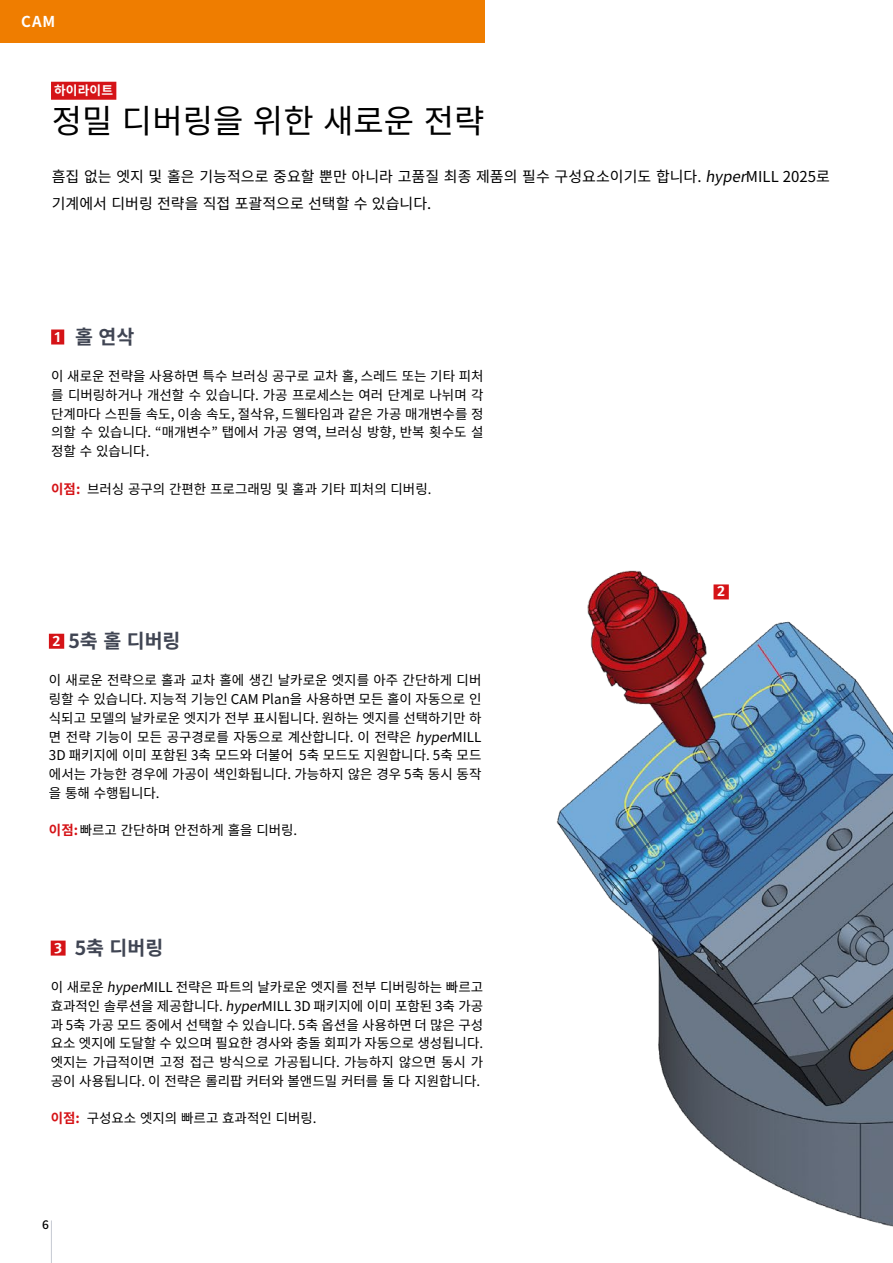
<style>
.page{position:relative;width:893px;height:1263px;background:#fff}
.page>*{position:absolute;margin:0;border:0;box-sizing:border-box;transform-origin:0 0}
.t1{font:33px "Noto Sans CJ Kkr";color:#000}
.t2{font:700 19.5px "Noto Sans CJ Kkr";color:#404553}
.t3{font:15px/27px "Noto Sans CJ Kkr";color:#000}
.t4{font:700 15px "Noto Sans CJ Kkr";color:#fff}
.t5{font:700 15px "Meta Pro";color:#fff}
.t6{font:13.5px/18.8px "Noto Sans CJ Kkr";color:#000;text-align:justify}
.t7{font:700 12.75px "Noto Sans CJ Kkr";letter-spacing:.01em;color:#fff}
.t8{font:500 12px "Noto Sans CJ Kkr";color:#000}
.s1{font-style:italic}
.s2{font-family:"Meta Pro";font-size:15px;color:#fff}
.s3{font-weight:700;color:#d51317}
</style>
<div class="page">
<div style="left:0;top:0;width:485px;height:43px;background:#ef7d00"></div>
<hr style="left:51px;top:1220px;width:1px;height:43px;background:#c5c9d2">
<img style="left:556px;top:570px;width:337px;height:657px">
<div style="left:51px;top:82px;width:65px;height:18px;background:#d51317"></div>
<div style="left:49px;top:634px;width:15px;height:15px;background:#d51317"></div>
<div style="left:51px;top:940px;width:15px;height:15px;background:#d51317"></div>
<div style="left:51px;top:329px;width:13px;height:15px;background:#d51317"></div>
<div style="left:713px;top:584px;width:16px;height:15px;background:#d51317"></div>
<p class="t4" style="left:21px;top:13px;width:36px">CAM</p>
<p class="t7" style="left:54px;top:83px;width:61px">하이라이트</p>
<h1 class="t1" style="left:52px;top:102px;width:434px">정밀 디버링을 위한 새로운 전략</h1>
<p class="t3" style="left:52px;top:163px;width:780px">흠집 없는 엣지 및 홀은 기능적으로 중요할 뿐만 아니라 고품질 최종 제품의 필수 구성요소이기도 합니다. <span class="s1">hyper</span>MILL 2025로 기계에서 디버링 전략을 직접 포괄적으로 선택할 수 있습니다.</p>
<h2 class="t2" style="left:55px;top:325px;width:81px"><span class="s2">1</span> 홀 연삭</h2>
<p class="t6" style="left:51px;top:367px;width:434px">이 새로운 전략을 사용하면 특수 브러싱 공구로 교차 홀, 스레드 또는 기타 피처 를 디버링하거나 개선할 수 있습니다. 가공 프로세스는 여러 단계로 나뉘며 각 단계마다 스핀들 속도, 이송 속도, 절삭유, 드웰타임과 같은 가공 매개변수를 정 의할 수 있습니다. “매개변수” 탭에서 가공 영역, 브러싱 방향, 반복 횟수도 설 정할 수 있습니다.</p>
<p class="t6" style="left:51px;top:479px;width:382px"><span class="s3">이점:</span> 브러싱 공구의 간편한 프로그래밍 및 홀과 기타 피처의 디버링.</p>
<h2 class="t2" style="left:52px;top:630px;width:130px"><span class="s2">2</span> 5축 홀 디버링</h2>
<p class="t6" style="left:49px;top:671px;width:434px">이 새로운 전략으로 홀과 교차 홀에 생긴 날카로운 엣지를 아주 간단하게 디버 링할 수 있습니다. 지능적 기능인 CAM Plan을 사용하면 모든 홀이 자동으로 인 식되고 모델의 날카로운 엣지가 전부 표시됩니다. 원하는 엣지를 선택하기만 하 면 전략 기능이 모든 공구경로를 자동으로 계산합니다. 이 전략은 <span class="s1">hyper</span>MILL 3D 패키지에 이미 포함된 3축 모드와 더불어 5축 모드도 지원합니다. 5축 모드 에서는 가능한 경우에 가공이 색인화됩니다. 가능하지 않은 경우 5축 동시 동작 을 통해 수행됩니다.</p>
<p class="t6" style="left:49px;top:821px;width:250px"><span class="s3">이점:</span>빠르고 간단하며 안전하게 홀을 디버링.</p>
<h2 class="t2" style="left:54px;top:936px;width:111px"><span class="s2">3</span> 5축 디버링</h2>
<p class="t6" style="left:51px;top:978px;width:434px">이 새로운 <span class="s1">hyper</span>MILL 전략은 파트의 날카로운 엣지를 전부 디버링하는 빠르고 효과적인 솔루션을 제공합니다. <span class="s1">hyper</span>MILL 3D 패키지에 이미 포함된 3축 가공 과 5축 가공 모드 중에서 선택할 수 있습니다. 5축 옵션을 사용하면 더 많은 구성 요소 엣지에 도달할 수 있으며 필요한 경사와 충돌 회피가 자동으로 생성됩니다. 엣지는 가급적이면 고정 접근 방식으로 가공됩니다. 가능하지 않으면 동시 가 공이 사용됩니다. 이 전략은 롤리팝 커터와 볼앤드밀 커터를 둘 다 지원합니다.</p>
<p class="t6" style="left:51px;top:1109px;width:267px"><span class="s3">이점:</span> 구성요소 엣지의 빠르고 효과적인 디버링.</p>
<p class="t8" style="left:42px;top:1218px;width:8px">6</p>
<p class="t5" style="left:717px;top:582px;width:10px">2</p>
</div>
